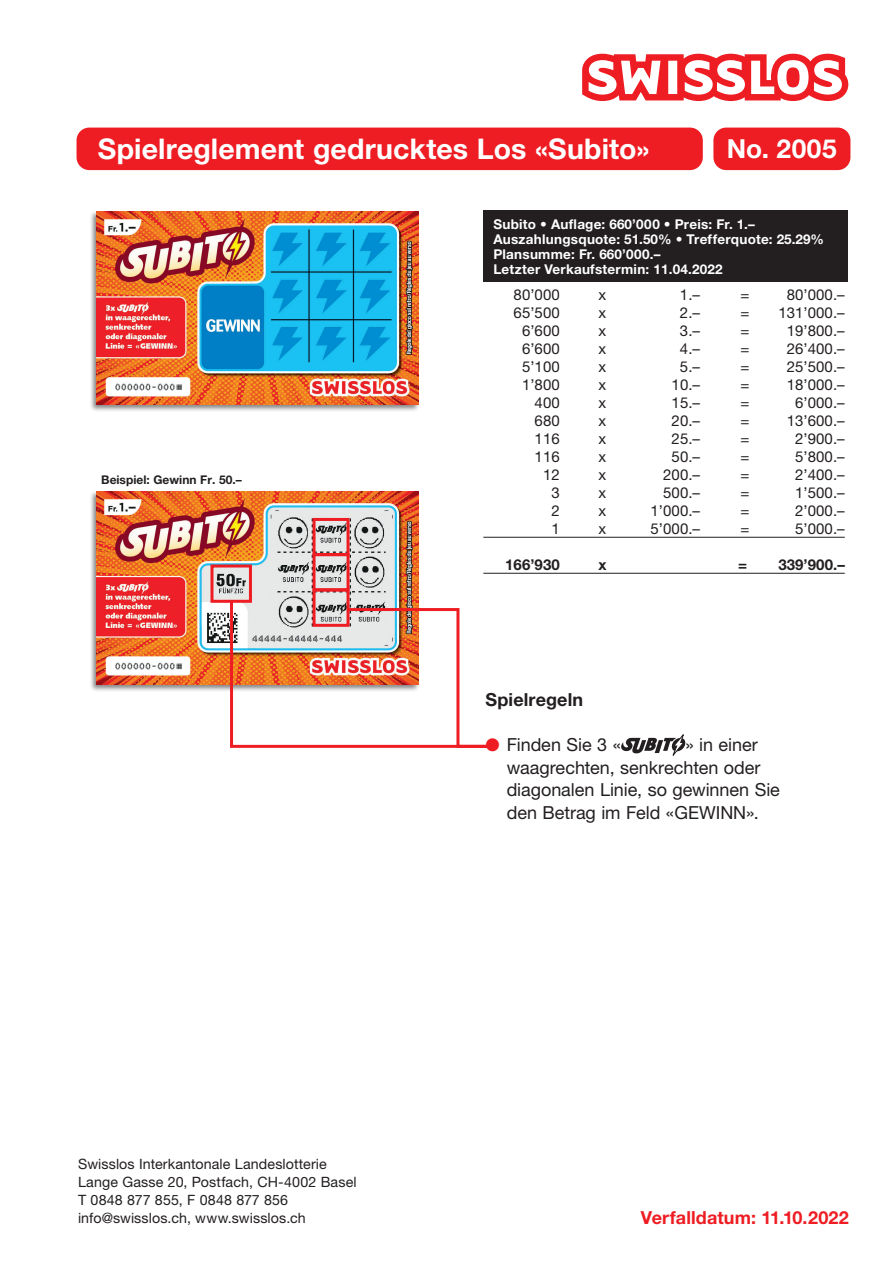
<style>
.page{position:relative;width:893px;height:1263px;background:#fff}
.page>*{position:absolute;margin:0;border:0;box-sizing:border-box;transform-origin:0 0}
.t1{font:700 28.5px "Helvetica Neue LT Std";letter-spacing:.005em;color:#fff}
.t2{font:700 26.25px "Helvetica Neue LT Std";letter-spacing:.02em;color:#fff}
.t3{font:18px/22.5px "Helvetica Neue LT Std";letter-spacing:-.005em;color:#231f20}
.t4{font:700 18px "Helvetica Neue LT Std";letter-spacing:.005em;color:#ee1d23}
.t5{font:700 18px "Helvetica Neue LT Std";letter-spacing:.005em;color:#231f20}
.t6{font:15px "Helvetica Neue LT Std";letter-spacing:.005em;color:#231f20}
.t7{font:700 15px "Helvetica Neue LT Std";letter-spacing:.005em;color:#231f20}
.t8{font:14.25px/18px "Helvetica Neue LT Std";letter-spacing:.005em;color:#231f20}
.t9{font:700 13.5px/15px "Helvetica Neue LT Std";letter-spacing:.02em;color:#fff}
.t10{font:700 12px "Helvetica Neue LT Std";color:#231f20}
.s1{color:#ee1d23}
</style>
<div class="page">
<div style="left:89px;top:490px;width:331px;height:202px;background:#231f20;opacity:.55"></div>
<img style="left:97px;top:492px;width:321px;height:193px">
<svg style="left:621px;top:734px;width:65px;height:22px"></svg>
<div style="left:210px;top:564px;width:42px;height:39px;border:3px solid #ee1d23"></div>
<div style="left:89px;top:210px;width:331px;height:203px;background:#231f20;opacity:.55"></div>
<img style="left:97px;top:212px;width:321px;height:193px">
<hr style="left:483px;top:537px;width:362px;height:1px;background:#231f20">
<hr style="left:483px;top:573px;width:362px;height:1px;background:#231f20">
<div style="left:483px;top:210px;width:364px;height:72px;background:#231f20"></div>
<div style="left:77px;top:128px;width:626px;height:42px;background:#ee1d23;border-radius:13px"></div>
<svg style="left:582px;top:54px;width:266px;height:47px"></svg>
<div style="left:713px;top:128px;width:137px;height:42px;background:#ee1d23;border-radius:13px"></div>
<div style="left:313px;top:518px;width:37px;height:38px;border:3px solid #ee1d23"></div>
<div style="left:313px;top:553px;width:37px;height:38px;border:3px solid #ee1d23"></div>
<div style="left:313px;top:588px;width:37px;height:39px;border:3px solid #ee1d23"></div>
<svg style="left:229px;top:599px;width:263px;height:149px"></svg>
<h1 class="t1" style="left:98px;top:131px;width:553px">Spielreglement gedrucktes Los «Subito»</h1>
<h2 class="t2" style="left:727px;top:133px;width:111px">No. 2005</h2>
<p class="t10" style="left:101px;top:472px;width:142px">Beispiel: Gewinn Fr. 50.–</p>
<p class="t9" style="left:493px;top:217px;width:332px">Subito • Auflage: 660’000 • Preis: Fr. 1.– Auszahlungsquote: 51.50% • Trefferquote: 25.29% Plansumme: Fr. 660’000.–<br>Letzter Verkaufstermin: 11.04.2022</p>
<p class="t6" style="left:514px;top:285px;width:48px">80’000</p>
<p class="t6" style="left:598px;top:285px;width:9px">x</p>
<p class="t6" style="left:680px;top:285px;width:22px">1.–</p>
<p class="t6" style="left:740px;top:285px;width:10px">=</p>
<p class="t6" style="left:787px;top:285px;width:60px">80’000.–</p>
<p class="t6" style="left:514px;top:303px;width:48px">65’500</p>
<p class="t6" style="left:598px;top:303px;width:9px">x</p>
<p class="t6" style="left:680px;top:303px;width:22px">2.–</p>
<p class="t6" style="left:740px;top:303px;width:10px">=</p>
<p class="t6" style="left:778px;top:303px;width:68px">131’000.–</p>
<p class="t6" style="left:522px;top:321px;width:39px">6’600</p>
<p class="t6" style="left:598px;top:321px;width:9px">x</p>
<p class="t6" style="left:680px;top:321px;width:22px">3.–</p>
<p class="t6" style="left:740px;top:321px;width:10px">=</p>
<p class="t6" style="left:787px;top:321px;width:60px">19’800.–</p>
<p class="t6" style="left:522px;top:339px;width:39px">6’600</p>
<p class="t6" style="left:598px;top:339px;width:9px">x</p>
<p class="t6" style="left:680px;top:339px;width:22px">4.–</p>
<p class="t6" style="left:740px;top:339px;width:10px">=</p>
<p class="t6" style="left:787px;top:339px;width:60px">26’400.–</p>
<p class="t6" style="left:522px;top:357px;width:39px">5’100</p>
<p class="t6" style="left:598px;top:357px;width:9px">x</p>
<p class="t6" style="left:680px;top:357px;width:22px">5.–</p>
<p class="t6" style="left:740px;top:357px;width:10px">=</p>
<p class="t6" style="left:787px;top:357px;width:60px">25’500.–</p>
<p class="t6" style="left:522px;top:375px;width:39px">1’800</p>
<p class="t6" style="left:598px;top:375px;width:9px">x</p>
<p class="t6" style="left:672px;top:375px;width:30px">10.–</p>
<p class="t6" style="left:740px;top:375px;width:10px">=</p>
<p class="t6" style="left:787px;top:375px;width:60px">18’000.–</p>
<p class="t6" style="left:535px;top:393px;width:27px">400</p>
<p class="t6" style="left:598px;top:393px;width:9px">x</p>
<p class="t6" style="left:672px;top:393px;width:30px">15.–</p>
<p class="t6" style="left:740px;top:393px;width:10px">=</p>
<p class="t6" style="left:795px;top:393px;width:51px">6’000.–</p>
<p class="t6" style="left:535px;top:411px;width:27px">680</p>
<p class="t6" style="left:598px;top:411px;width:9px">x</p>
<p class="t6" style="left:672px;top:411px;width:30px">20.–</p>
<p class="t6" style="left:740px;top:411px;width:10px">=</p>
<p class="t6" style="left:787px;top:411px;width:60px">13’600.–</p>
<p class="t6" style="left:535px;top:429px;width:27px">116</p>
<p class="t6" style="left:598px;top:429px;width:9px">x</p>
<p class="t6" style="left:672px;top:429px;width:30px">25.–</p>
<p class="t6" style="left:740px;top:429px;width:10px">=</p>
<p class="t6" style="left:795px;top:429px;width:51px">2’900.–</p>
<p class="t6" style="left:535px;top:447px;width:27px">116</p>
<p class="t6" style="left:598px;top:447px;width:9px">x</p>
<p class="t6" style="left:672px;top:447px;width:30px">50.–</p>
<p class="t6" style="left:740px;top:447px;width:10px">=</p>
<p class="t6" style="left:795px;top:447px;width:51px">5’800.–</p>
<p class="t6" style="left:543px;top:465px;width:18px">12</p>
<p class="t6" style="left:598px;top:465px;width:9px">x</p>
<p class="t6" style="left:663px;top:465px;width:38px">200.–</p>
<p class="t6" style="left:740px;top:465px;width:10px">=</p>
<p class="t6" style="left:795px;top:465px;width:51px">2’400.–</p>
<p class="t6" style="left:551px;top:483px;width:10px">3</p>
<p class="t6" style="left:598px;top:483px;width:9px">x</p>
<p class="t6" style="left:663px;top:483px;width:38px">500.–</p>
<p class="t6" style="left:740px;top:483px;width:10px">=</p>
<p class="t6" style="left:795px;top:483px;width:51px">1’500.–</p>
<p class="t6" style="left:551px;top:501px;width:10px">2</p>
<p class="t6" style="left:598px;top:501px;width:9px">x</p>
<p class="t6" style="left:650px;top:501px;width:51px">1’000.–</p>
<p class="t6" style="left:740px;top:501px;width:10px">=</p>
<p class="t6" style="left:795px;top:501px;width:51px">2’000.–</p>
<p class="t6" style="left:551px;top:519px;width:10px">1</p>
<p class="t6" style="left:598px;top:519px;width:9px">x</p>
<p class="t6" style="left:650px;top:519px;width:51px">5’000.–</p>
<p class="t6" style="left:740px;top:519px;width:10px">=</p>
<p class="t6" style="left:795px;top:519px;width:51px">5’000.–</p>
<p class="t7" style="left:505px;top:555px;width:56px">166’930</p>
<p class="t7" style="left:598px;top:555px;width:10px">x</p>
<p class="t7" style="left:738px;top:555px;width:10px">=</p>
<p class="t7" style="left:778px;top:555px;width:68px">339’900.–</p>
<p class="t5" style="left:485px;top:688px;width:99px">Spielregeln</p>
<p class="t3" style="left:485px;top:733px;width:137px"><span class="s1">●</span> Finden Sie 3 «</p>
<p class="t3" style="left:507px;top:733px;width:275px;text-indent:179px">» in einer waagrechten, senkrechten oder diagonalen Linie, so gewinnen Sie den Betrag im Feld «GEWINN».</p>
<p class="t8" style="left:78px;top:1154px;width:280px">Swisslos Interkantonale Landeslotterie Lange Gasse 20, Postfach, CH-4002 Basel T 0848 877 855, F 0848 877 856 info@swisslos.ch, www.swisslos.ch</p>
<p class="t4" style="left:641px;top:1206px;width:209px">Verfalldatum: 11.10.2022</p>
</div>
